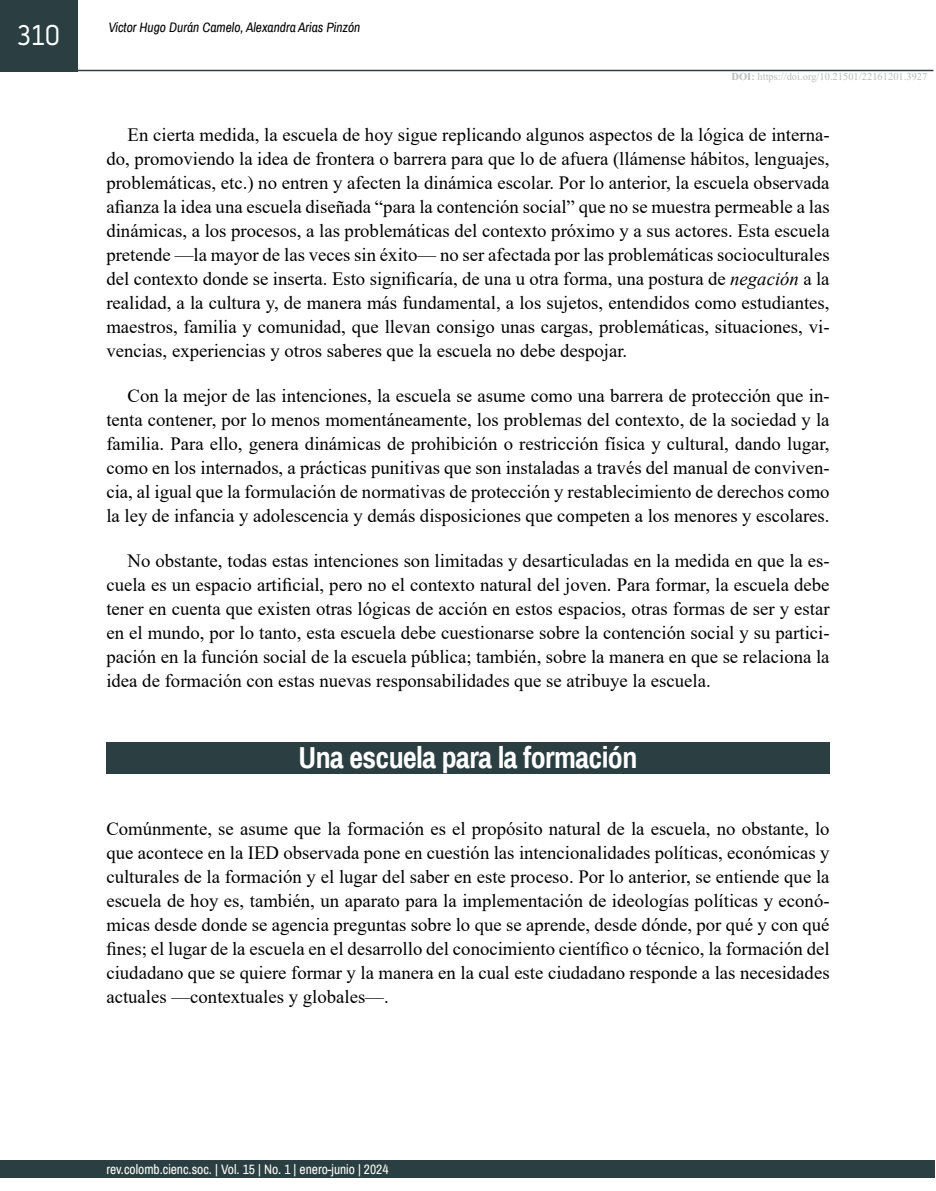
<style>
.page{position:relative;width:936px;height:1191px;background:#fff}
.page>*{position:absolute;margin:0;border:0;box-sizing:border-box;transform-origin:0 0}
.t1{font:700 30px "Archivo Narrow";letter-spacing:-.02em;color:#fff}
.t2{font:30px "Typestar Pro";color:#fff}
.t3{font:18.75px/24px "Times New Roman";color:#000;text-align:justify}
.t4{font:13.5px "Archivo Narrow";color:#fff}
.t5{font:italic 13.5px "Archivo Narrow";color:#000}
.t6{font:10.5px "Times New Roman";color:#bbbdbe}
.s1{font-weight:700}
.s2{font-style:italic}
</style>
<div class="page">
<div style="left:0;top:1160px;width:934px;height:18px;background:#2b3e41"></div>
<hr style="left:77px;top:70px;width:856px;height:1px;background:#2b3e41">
<div style="left:0;top:0;width:78px;height:71px;background:#2b3e41"></div>
<div style="left:106px;top:742px;width:723px;height:32px;background:#2b3e41"></div>
<h1 class="t2" style="left:16px;top:16px;width:46px">310</h1>
<p class="t5" style="left:108px;top:19px;width:253px">Victor Hugo Durán Camelo, Alexandra Arias Pinzón</p>
<p class="t6" style="left:731px;top:69px;width:197px"><span class="s1">DOI:</span> https://doi.org/10.21501/22161201.3927</p>
<p class="t3" style="left:106px;top:122px;width:724px;text-indent:21px">En cierta medida, la escuela de hoy sigue replicando algunos aspectos de la lógica de interna&shy;do, promoviendo la idea de frontera o barrera para que lo de afuera (llámense hábitos, lenguajes, problemáticas, etc.) no entren y afecten la dinámica escolar. Por lo anterior, la escuela observada afianza la idea una escuela diseñada “para la contención social” que no se muestra permeable a las dinámicas, a los procesos, a las problemáticas del contexto próximo y a sus actores. Esta escuela pretende —la mayor de las veces sin éxito— no ser afectada por las problemáticas socioculturales del contexto donde se inserta. Esto significaría, de una u otra forma, una postura de <span class="s2">negación</span> a la realidad, a la cultura y, de manera más fundamental, a los sujetos, entendidos como estudiantes, maestros, familia y comunidad, que llevan consigo unas cargas, problemáticas, situaciones, vi&shy;vencias, experiencias y otros saberes que la escuela no debe despojar.</p>
<p class="t3" style="left:106px;top:383px;width:724px;text-indent:21px">Con la mejor de las intenciones, la escuela se asume como una barrera de protección que in&shy;tenta contener, por lo menos momentáneamente, los problemas del contexto, de la sociedad y la familia. Para ello, genera dinámicas de prohibición o restricción física y cultural, dando lugar, como en los internados, a prácticas punitivas que son instaladas a través del manual de conviven&shy;cia, al igual que la formulación de normativas de protección y restablecimiento de derechos como la ley de infancia y adolescencia y demás disposiciones que competen a los menores y escolares.</p>
<p class="t3" style="left:106px;top:548px;width:724px;text-indent:21px">No obstante, todas estas intenciones son limitadas y desarticuladas en la medida en que la es&shy;cuela es un espacio artificial, pero no el contexto natural del joven. Para formar, la escuela debe tener en cuenta que existen otras lógicas de acción en estos espacios, otras formas de ser y estar en el mundo, por lo tanto, esta escuela debe cuestionarse sobre la contención social y su partici&shy;pación en la función social de la escuela pública; también, sobre la manera en que se relaciona la idea de formación con estas nuevas responsabilidades que se atribuye la escuela.</p>
<h1 class="t1" style="left:298px;top:739px;width:340px">Una escuela para la formación</h1>
<p class="t3" style="left:106px;top:816px;width:724px">Comúnmente, se asume que la formación es el propósito natural de la escuela, no obstante, lo que acontece en la IED observada pone en cuestión las intencionalidades políticas, económicas y culturales de la formación y el lugar del saber en este proceso. Por lo anterior, se entiende que la escuela de hoy es, también, un aparato para la implementación de ideologías políticas y econó&shy;micas desde donde se agencia preguntas sobre lo que se aprende, desde dónde, por qué y con qué fines; el lugar de la escuela en el desarrollo del conocimiento científico o técnico, la formación del ciudadano que se quiere formar y la manera en la cual este ciudadano responde a las necesidades actuales —contextuales y globales—.</p>
<p class="t4" style="left:106px;top:1160px;width:284px">rev.colomb.cienc.soc. | Vol. 15 | No. 1 | enero-junio | 2024</p>
</div>
